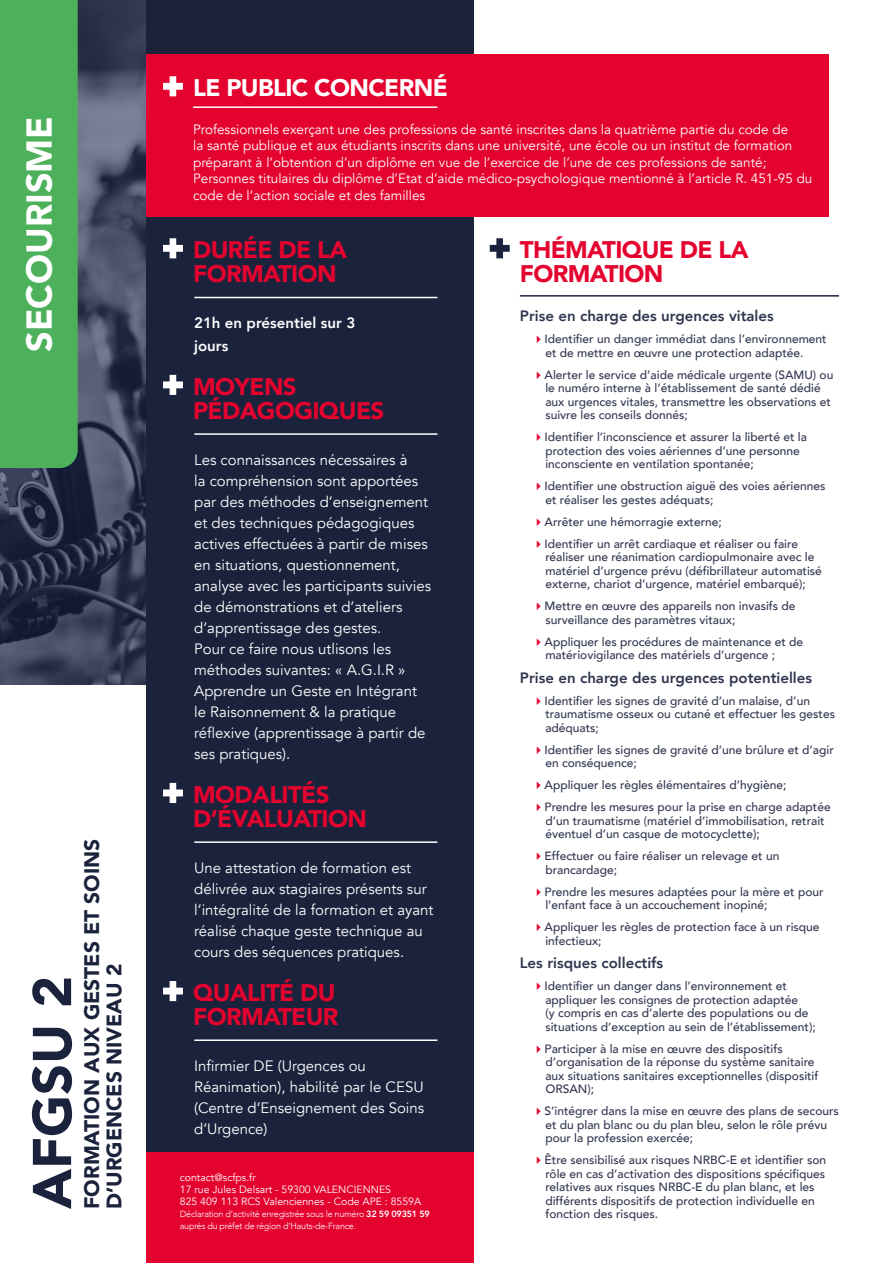
<style>
.page{position:relative;width:893px;height:1263px;background:#fff}
.page>*{position:absolute;margin:0;border:0;box-sizing:border-box;transform-origin:0 0}
.t1{font:900 54px "Avenir";color:#1b233c}
.t2{font:900 36px "Avenir";color:#fff}
.t3{font:900 24px/24px "Avenir";letter-spacing:-.025em;color:#e4032e}
.t4{font:900 24px "Avenir";letter-spacing:-.025em;color:#fff}
.t5{font:900 21px/22.5px "Avenir";color:#1b233c}
.t6{font:15px/21px "Avenir";color:#fff}
.t7{font:800 15px "Avenir";color:#31364f}
.t8{font:800 15px/22.5px "Avenir";color:#fff}
.t9{font:13.5px/16.5px "Avenir";color:#fff}
.t10{font:500 12px/13.5px "Avenir";color:#31364f}
.t11{font:10.5px/12px "Avenir";color:#fff}
.t12{font:300 9px/12px "Avenir";letter-spacing:-.025em;color:#fff}
.s1{font-weight:800}
</style>
<div class="page">
<img style="left:0;top:0;width:147px;height:684px">
<div style="left:147px;top:1152px;width:327px;height:111px;background:#e4032e"></div>
<div style="left:147px;top:0;width:327px;height:1152px;background:#1b233c"></div>
<div style="left:147px;top:54px;width:682px;height:162px;background:#e4032e"></div>
<svg style="left:163px;top:76px;width:20px;height:20px"></svg>
<hr style="left:193px;top:106px;width:244px;height:2px;background:#fff">
<div style="left:0;top:0;width:78px;height:468px;background:#4db05b"></div>
<svg style="left:163px;top:238px;width:20px;height:20px"></svg>
<hr style="left:194px;top:297px;width:243px;height:1px;background:#fff">
<svg style="left:163px;top:375px;width:20px;height:20px"></svg>
<hr style="left:194px;top:433px;width:243px;height:2px;background:#fff">
<svg style="left:163px;top:783px;width:20px;height:20px"></svg>
<hr style="left:194px;top:841px;width:243px;height:2px;background:#fff">
<svg style="left:163px;top:981px;width:20px;height:20px"></svg>
<hr style="left:194px;top:1039px;width:243px;height:2px;background:#fff">
<svg style="left:490px;top:238px;width:20px;height:20px"></svg>
<hr style="left:520px;top:295px;width:319px;height:2px;background:#1b233c">
<h2 class="t2" style="left:8px;top:352px;width:237px;rotate:-90deg">SECOURISME</h2>
<h1 class="t1" style="left:6px;top:1209px;width:235px;rotate:-90deg">AFGSU 2</h1>
<h3 class="t5" style="left:80px;top:1209px;width:372px;rotate:-90deg">FORMATION AUX GESTES ET SOINS<br>D’URGENCES NIVEAU 2</h3>
<h3 class="t4" style="left:193px;top:67px;width:256px">LE PUBLIC CONCERNÉ</h3>
<p class="t9" style="left:193px;top:121px;width:621px">Professionnels exerçant une des professions de santé inscrites dans la quatrième partie du code de<br>la santé publique et aux étudiants inscrits dans une université, une école ou un institut de formation préparant à l’obtention d’un diplôme en vue de l’exercice de l’une de ces professions de santé; Personnes titulaires du diplôme d’Etat d’aide médico-psychologique mentionné à l’article R. 451-95 du code de l’action sociale et des familles</p>
<h3 class="t3" style="left:193px;top:237px;width:156px">DURÉE DE LA<br>FORMATION</h3>
<p class="t8" style="left:194px;top:312px;width:163px">21h en présentiel sur 3 jours</p>
<h3 class="t3" style="left:193px;top:374px;width:193px">MOYENS<br>PÉDAGOGIQUES</h3>
<p class="t6" style="left:194px;top:450px;width:238px">Les connaissances nécessaires à<br>la compréhension sont apportées par des méthodes d’enseignement et des techniques pédagogiques actives effectuées à partir de mises en situations, questionnement, analyse avec les participants suivies de démonstrations et d’ateliers d’apprentissage des gestes.<br>Pour ce faire nous utlisons les méthodes suivantes: « A.G.I.R »<br>Apprendre un Geste en Intégrant le Raisonnement &amp; la pratique réflexive (apprentissage à partir de ses pratiques).</p>
<h3 class="t3" style="left:193px;top:782px;width:175px">MODALITÉS<br>D’ÉVALUATION</h3>
<p class="t6" style="left:194px;top:858px;width:241px">Une attestation de formation est délivrée aux stagiaires présents sur l’intégralité de la formation et ayant réalisé chaque geste technique au cours des séquences pratiques.</p>
<h3 class="t3" style="left:193px;top:980px;width:147px">QUALITÉ DU<br>FORMATEUR</h3>
<p class="t6" style="left:194px;top:1056px;width:232px">Infirmier DE (Urgences ou<br>Réanimation), habilité par le CESU (Centre d’Enseignement des Soins d’Urgence)</p>
<p class="t11" style="left:180px;top:1171px;width:243px">contact@scfps.fr<br>17 rue Jules Delsart - 59300 VALENCIENNES<br>825 409 113 RCS Valenciennes - Code APE : 8559A</p>
<p class="t12" style="left:180px;top:1207px;width:252px">Déclaration d’activité enregistrée sous le numéro <span class="s1">32 59 09351 59 </span>auprès du préfet de région d’Hauts-de-France.</p>
<h3 class="t3" style="left:520px;top:237px;width:230px">THÉMATIQUE DE LA<br>FORMATION</h3>
<p class="t7" style="left:520px;top:304px;width:255px">Prise en charge des urgences vitales</p>
<p class="t10" style="left:545px;top:331px;width:284px">Identifier un danger immédiat dans l’environnement et de mettre en œuvre une protection adaptée.</p>
<p class="t10" style="left:545px;top:367px;width:290px">Alerter le service d’aide médicale urgente (SAMU) ou le numéro interne à l’établissement de santé dédié aux urgences vitales, transmettre les observations et suivre les conseils donnés;</p>
<p class="t10" style="left:545px;top:429px;width:264px">Identifier l’inconscience et assurer la liberté et la protection des voies aériennes d’une personne inconsciente en ventilation spontanée;</p>
<p class="t10" style="left:545px;top:478px;width:282px">Identifier une obstruction aiguë des voies aériennes et réaliser les gestes adéquats;</p>
<p class="t10" style="left:545px;top:510px;width:255px;line-height:22px">Arrêter une hémorragie externe;<br>Identifier un arrêt cardiaque et réaliser ou faire</p>
<p class="t10" style="left:545px;top:549px;width:278px">réaliser une réanimation cardiopulmonaire avec le matériel d’urgence prévu (défibrillateur automatisé externe, chariot d’urgence, matériel embarqué);</p>
<p class="t10" style="left:545px;top:598px;width:252px">Mettre en œuvre des appareils non invasifs de surveillance des paramètres vitaux;</p>
<p class="t10" style="left:545px;top:634px;width:260px">Appliquer les procédures de maintenance et de matériovigilance des matériels d’urgence ;</p>
<p class="t7" style="left:520px;top:666px;width:294px">Prise en charge des urgences potentielles</p>
<p class="t10" style="left:545px;top:693px;width:292px">Identifier les signes de gravité d’un malaise, d’un traumatisme osseux ou cutané et effectuer les gestes adéquats;</p>
<p class="t10" style="left:545px;top:742px;width:291px">Identifier les signes de gravité d’une brûlure et d’agir en conséquence;</p>
<p class="t10" style="left:545px;top:773px;width:288px;line-height:22px">Appliquer les règles élémentaires d’hygiène;<br>Prendre les mesures pour la prise en charge adaptée</p>
<p class="t10" style="left:545px;top:813px;width:281px">d’un traumatisme (matériel d’immobilisation, retrait éventuel d’un casque de motocyclette);</p>
<p class="t10" style="left:545px;top:848px;width:236px">Effectuer ou faire réaliser un relevage et un brancardage;</p>
<p class="t10" style="left:545px;top:884px;width:280px">Prendre les mesures adaptées pour la mère et pour l’enfant face à un accouchement inopiné;</p>
<p class="t10" style="left:545px;top:920px;width:276px">Appliquer les règles de protection face à un risque infectieux;</p>
<p class="t7" style="left:520px;top:951px;width:145px">Les risques collectifs</p>
<p class="t10" style="left:545px;top:978px;width:273px">Identifier un danger dans l’environnement et appliquer les consignes de protection adaptée<br>(y compris en cas d’alerte des populations ou de situations d’exception au sein de l’établissement);</p>
<p class="t10" style="left:545px;top:1041px;width:275px">Participer à la mise en œuvre des dispositifs d’organisation de la réponse du système sanitaire aux situations sanitaires exceptionnelles (dispositif ORSAN);</p>
<p class="t10" style="left:545px;top:1104px;width:296px">S’intégrer dans la mise en œuvre des plans de secours et du plan blanc ou du plan bleu, selon le rôle prévu pour la profession exercée;</p>
<p class="t10" style="left:545px;top:1153px;width:283px">Être sensibilisé aux risques NRBC-E et identifier son rôle en cas d’activation des dispositions spécifiques relatives aux risques NRBC-E du plan blanc, et les différents dispositifs de protection individuelle en fonction des risques.</p>
</div>
